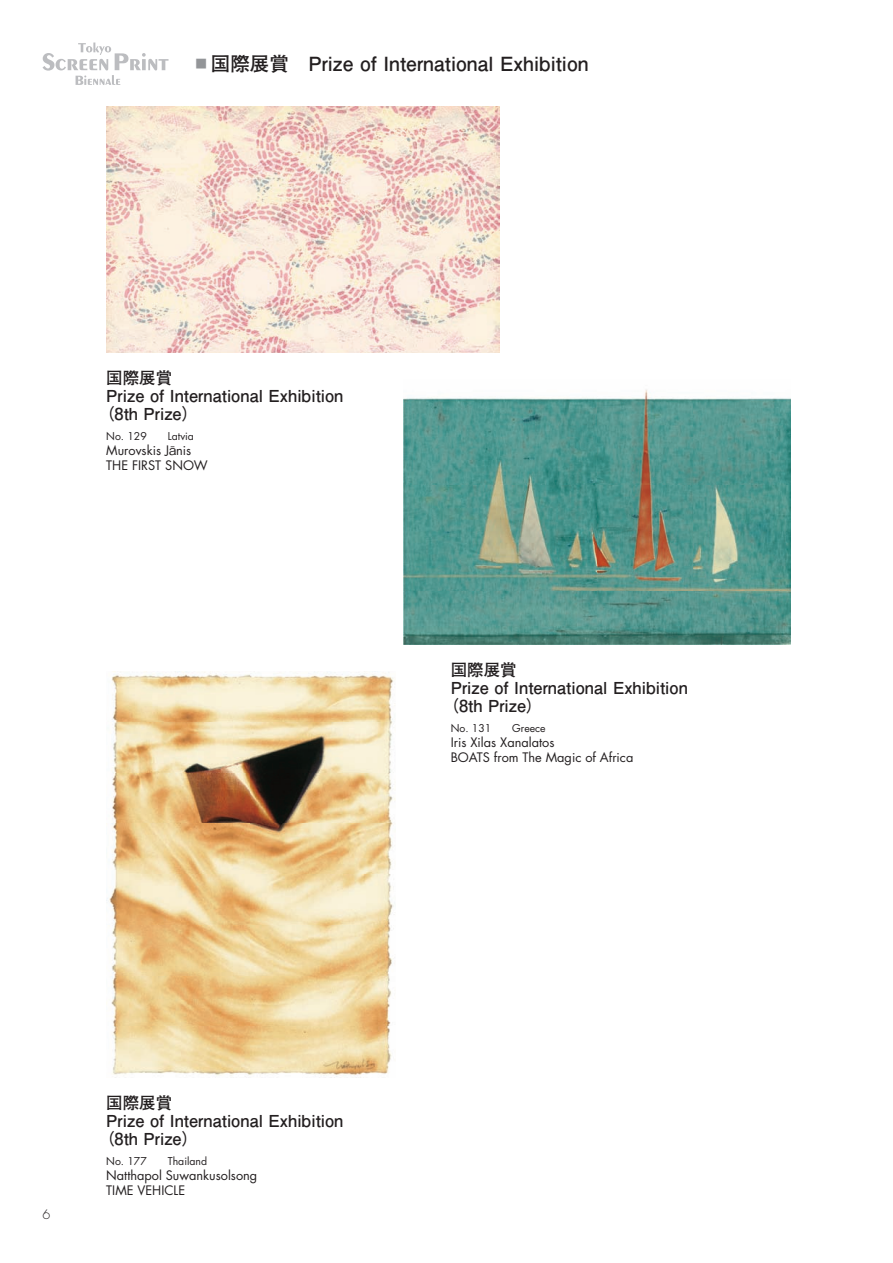
<style>
.page{position:relative;width:893px;height:1263px;background:#fff}
.page>*{position:absolute;margin:0;border:0;box-sizing:border-box;transform-origin:0 0}
.t1{font:700 19.5px "Futo Go B101 Pro";color:#231f20}
.t2{font:700 16.5px "Futo Go B101 Pro";color:#231f20}
.t3{font:12.75px/15px "Futura";color:#231f20}
.t4{font:300 12.75px "Futura";color:#231f20}
.t5{font:10.5px "Futura";color:#231f20}
.s1{color:#939598}
.s2{font-family:"Gothic BBB Pro";font-weight:500}
</style>
<div class="page">
<svg style="left:43px;top:43px;width:126px;height:42px"></svg>
<img style="left:106px;top:106px;width:393px;height:247px">
<img style="left:404px;top:389px;width:387px;height:255px">
<img style="left:106px;top:672px;width:289px;height:406px">
<p class="t1" style="left:191px;top:48px;width:399px"><span class="s1">▪</span>国際展賞　Prize of International Exhibition</p>
<p class="t2" style="left:106px;top:365px;width:67px">国際展賞</p>
<p class="t2" style="left:106px;top:383px;width:239px">Prize of International Exhibition</p>
<p class="t2" style="left:98px;top:401px;width:102px">（8th Prize）</p>
<p class="t5" style="left:106px;top:429px;width:42px">No. 129</p>
<p class="t5" style="left:168px;top:429px;width:28px">Latvia</p>
<p class="t3" style="left:106px;top:443px;width:103px">Murovskis J<span class="s2">ā</span>nis<br>THE FIRST SNOW</p>
<p class="t2" style="left:451px;top:656px;width:67px">国際展賞</p>
<p class="t2" style="left:451px;top:674px;width:239px">Prize of International Exhibition</p>
<p class="t2" style="left:442px;top:692px;width:102px">（8th Prize）</p>
<p class="t5" style="left:451px;top:721px;width:42px">No. 131</p>
<p class="t5" style="left:512px;top:721px;width:35px">Greece</p>
<p class="t3" style="left:451px;top:734px;width:184px">Iris Xilas Xanalatos<br>BOATS from The Magic of Africa</p>
<p class="t4" style="left:43px;top:1206px;width:9px">6</p>
<p class="t2" style="left:106px;top:1090px;width:67px">国際展賞</p>
<p class="t2" style="left:106px;top:1108px;width:239px">Prize of International Exhibition</p>
<p class="t2" style="left:98px;top:1126px;width:102px">（8th Prize）</p>
<p class="t5" style="left:106px;top:1154px;width:42px">No. 177</p>
<p class="t5" style="left:168px;top:1154px;width:41px">Thailand</p>
<p class="t3" style="left:106px;top:1168px;width:153px">Natthapol Suwankusolsong<br>TIME VEHICLE</p>
</div>
